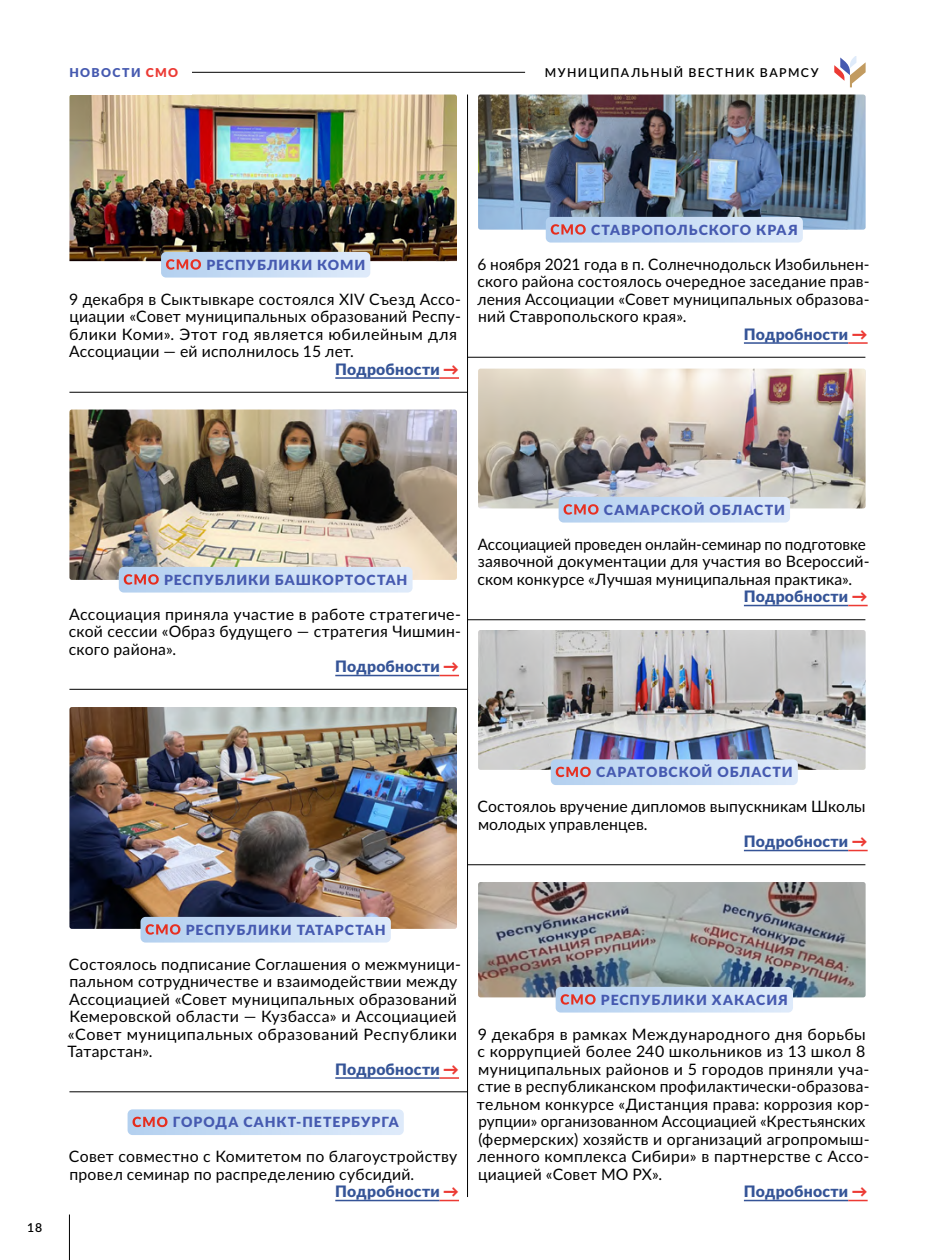
<style>
.page{position:relative;width:945px;height:1260px;background:#fff}
.page>*{position:absolute;margin:0;border:0;box-sizing:border-box;transform-origin:0 0}
.t1{font:15.75px "Lato";letter-spacing:.015em;color:#000}
.t2{font:900 15.75px "Lato";letter-spacing:.015em;color:#355497}
.t3{font:900 14px "Lato";letter-spacing:.07em;color:#465ab0}
.t4{font:600 12.25px "Lato";letter-spacing:.11em;color:#000}
.t5{font:900 12.25px "Lato";letter-spacing:.11em;color:#465ab0}
.s1{color:#ec3a34}
.s2{color:#fff}
</style>
<div class="page">
<hr style="left:69px;top:72px;width:456px;height:1px;background:#000">
<svg style="left:834px;top:56px;width:32px;height:31px"></svg>
<hr style="left:69px;top:1215px;width:1px;height:45px;background:#000">
<img style="left:69px;top:95px;width:388px;height:166px">
<img style="left:478px;top:95px;width:388px;height:135px">
<img style="left:478px;top:882px;width:388px;height:115px">
<img style="left:478px;top:369px;width:388px;height:139px">
<img style="left:478px;top:630px;width:388px;height:140px">
<img style="left:69px;top:410px;width:388px;height:170px">
<img style="left:69px;top:707px;width:388px;height:222px">
<svg style="left:161px;top:252px;width:209px;height:26px;background:#c9ddf4"></svg>
<hr style="left:335px;top:377px;width:105px;height:2px;background:#355497">
<svg style="left:440px;top:377px;width:19px;height:2px"></svg>
<svg style="left:546px;top:217px;width:257px;height:26px;background:#c9ddf4"></svg>
<hr style="left:744px;top:342px;width:104px;height:2px;background:#355497">
<hr style="left:848px;top:342px;width:20px;height:2px;background:#ec3a34">
<svg style="left:556px;top:987px;width:237px;height:26px;background:#c9ddf4"></svg>
<hr style="left:744px;top:1200px;width:104px;height:1px;background:#355497">
<svg style="left:848px;top:1200px;width:20px;height:1px"></svg>
<svg style="left:559px;top:497px;width:231px;height:26px;background:#c9ddf4"></svg>
<hr style="left:744px;top:605px;width:104px;height:1px;background:#355497">
<svg style="left:848px;top:605px;width:20px;height:1px"></svg>
<svg style="left:551px;top:759px;width:247px;height:26px;background:#c7dbf3"></svg>
<hr style="left:744px;top:850px;width:104px;height:1px;background:#355497">
<svg style="left:848px;top:850px;width:20px;height:1px"></svg>
<svg style="left:119px;top:567px;width:294px;height:26px;background:#c9ddf4"></svg>
<hr style="left:335px;top:675px;width:105px;height:1px;background:#355497">
<svg style="left:440px;top:675px;width:19px;height:1px"></svg>
<svg style="left:141px;top:917px;width:250px;height:26px;background:#c9ddf4"></svg>
<hr style="left:335px;top:1077px;width:105px;height:2px;background:#355497">
<svg style="left:440px;top:1077px;width:19px;height:2px"></svg>
<svg style="left:128px;top:1109px;width:276px;height:26px;background:#c9ddf4"></svg>
<hr style="left:335px;top:1200px;width:105px;height:1px;background:#355497">
<svg style="left:440px;top:1200px;width:19px;height:1px"></svg>
<hr style="left:69px;top:392px;width:399px;height:1px;background:#000">
<hr style="left:467px;top:357px;width:398px;height:1px;background:#000">
<hr style="left:467px;top:619px;width:398px;height:1px;background:#000">
<hr style="left:467px;top:864px;width:398px;height:1px;background:#000">
<hr style="left:69px;top:689px;width:399px;height:1px;background:#000">
<hr style="left:69px;top:1092px;width:399px;height:1px;background:#000">
<hr style="left:467px;top:95px;width:1px;height:1102px;background:#000">
<div style="left:69px;top:60px;width:123px;height:35px;background:#fff"></div>
<p class="t5" style="left:69px;top:63px;width:110px">НОВОСТИ <span class="s1">СМО</span></p>
<p class="t4" style="left:545px;top:64px;width:275px">МУНИЦИПАЛЬНЫЙ ВЕСТНИК ВАРМСУ</p>
<p class="t3" style="left:166px;top:254px;width:201px"><span class="s2">СМО</span> РЕСПУБЛИКИ КОМИ</p>
<p class="t1" style="left:69px;top:288px;width:393px">9 декабря в Сыктывкаре состоялся XIV Съезд Ассо-</p>
<p class="t1" style="left:69px;top:305px;width:393px">циации «Совет муниципальных образований Респу-</p>
<p class="t1" style="left:69px;top:323px;width:390px">блики Коми». Этот год является юбилейным для</p>
<p class="t1" style="left:69px;top:340px;width:286px">Ассоциации — ей исполнилось 15 лет.</p>
<p class="t2" style="left:335px;top:357px;width:125px">Подробности <span class="s1">→</span></p>
<p class="t3" style="left:550px;top:219px;width:249px"><span class="s2">СМО</span> СТАВРОПОЛЬСКОГО КРАЯ</p>
<p class="t1" style="left:478px;top:253px;width:393px">6 ноября 2021 года в п. Солнечнодольск Изобильнен-</p>
<p class="t1" style="left:478px;top:270px;width:394px">ского района состоялось очередное заседание прав-</p>
<p class="t1" style="left:477px;top:288px;width:394px">ления Ассоциации «Совет муниципальных образова-</p>
<p class="t1" style="left:478px;top:305px;width:210px">ний Ставропольского края».</p>
<p class="t2" style="left:744px;top:322px;width:125px">Подробности <span class="s1">→</span></p>
<p class="t3" style="left:123px;top:569px;width:286px"><span class="s2">СМО</span> РЕСПУБЛИКИ БАШКОРТОСТАН</p>
<p class="t1" style="left:69px;top:603px;width:393px">Ассоциация приняла участие в работе стратегиче-</p>
<p class="t1" style="left:69px;top:620px;width:394px">ской сессии «Образ будущего — стратегия Чишмин-</p>
<p class="t1" style="left:69px;top:638px;width:109px">ского района».</p>
<p class="t2" style="left:335px;top:654px;width:125px">Подробности <span class="s1">→</span></p>
<p class="t3" style="left:563px;top:499px;width:223px"><span class="s2">СМО</span> САМАРСКОЙ ОБЛАСТИ</p>
<p class="t1" style="left:478px;top:533px;width:390px">Ассоциацией проведен онлайн-семинар по подготовке</p>
<p class="t1" style="left:478px;top:550px;width:393px">заявочной документации для участия во Всероссий-</p>
<p class="t1" style="left:478px;top:568px;width:376px">ском конкурсе «Лучшая муниципальная практика».</p>
<p class="t2" style="left:744px;top:584px;width:125px">Подробности <span class="s1">→</span></p>
<p class="t3" style="left:555px;top:761px;width:239px"><span class="s2">СМО</span> САРАТОВСКОЙ ОБЛАСТИ</p>
<p class="t1" style="left:478px;top:795px;width:390px">Состоялоь вручение дипломов выпускникам Школы</p>
<p class="t1" style="left:478px;top:813px;width:171px">молодых управленцев.</p>
<p class="t2" style="left:744px;top:829px;width:125px">Подробности <span class="s1">→</span></p>
<p class="t4" style="left:27px;top:1219px;width:17px">18</p>
<p class="t3" style="left:145px;top:919px;width:242px"><span class="s2">СМО</span> РЕСПУБЛИКИ ТАТАРСТАН</p>
<p class="t1" style="left:69px;top:953px;width:393px">Состоялось подписание Соглашения о межмуници-</p>
<p class="t1" style="left:69px;top:970px;width:390px">пальном сотрудничестве и взаимодействии между</p>
<p class="t1" style="left:69px;top:988px;width:389px">Ассоциацией «Совет муниципальных образований</p>
<p class="t1" style="left:69px;top:1005px;width:389px">Кемеровской области — Кузбасса» и Ассоциацией</p>
<p class="t1" style="left:68px;top:1023px;width:391px">«Совет муниципальных образований Республики</p>
<p class="t1" style="left:67px;top:1040px;width:87px">Татарстан».</p>
<p class="t2" style="left:335px;top:1057px;width:125px">Подробности <span class="s1">→</span></p>
<p class="t3" style="left:132px;top:1111px;width:268px"><span class="s2">СМО</span> ГОРОДА САНКТ-ПЕТЕРБУРГА</p>
<p class="t1" style="left:69px;top:1145px;width:390px">Совет совместно с Комитетом по благоустройству</p>
<p class="t1" style="left:69px;top:1163px;width:346px">провел семинар по распределению субсидий.</p>
<p class="t2" style="left:335px;top:1179px;width:125px">Подробности <span class="s1">→</span></p>
<p class="t3" style="left:560px;top:989px;width:229px"><span class="s2">СМО</span> РЕСПУБЛИКИ ХАКАСИЯ</p>
<p class="t1" style="left:478px;top:1023px;width:389px">9 декабря в рамках Международного дня борьбы</p>
<p class="t1" style="left:478px;top:1040px;width:389px">с коррупцией более 240 школьников из 13 школ 8</p>
<p class="t1" style="left:478px;top:1058px;width:393px">муниципальных районов и 5 городов приняли уча-</p>
<p class="t1" style="left:478px;top:1075px;width:393px">стие в республиканском профилактически-образова-</p>
<p class="t1" style="left:477px;top:1093px;width:394px">тельном конкурсе «Дистанция права: коррозия кор-</p>
<p class="t1" style="left:478px;top:1110px;width:389px">рупции» организованном Ассоциацией «Крестьянских</p>
<p class="t1" style="left:478px;top:1128px;width:393px">(фермерских) хозяйств и организаций агропромыш-</p>
<p class="t1" style="left:477px;top:1145px;width:394px">ленного комплекса Сибири» в партнерстве с Ассо-</p>
<p class="t1" style="left:478px;top:1163px;width:186px">циацией «Совет МО РХ».</p>
<p class="t2" style="left:744px;top:1179px;width:125px">Подробности <span class="s1">→</span></p>
</div>
